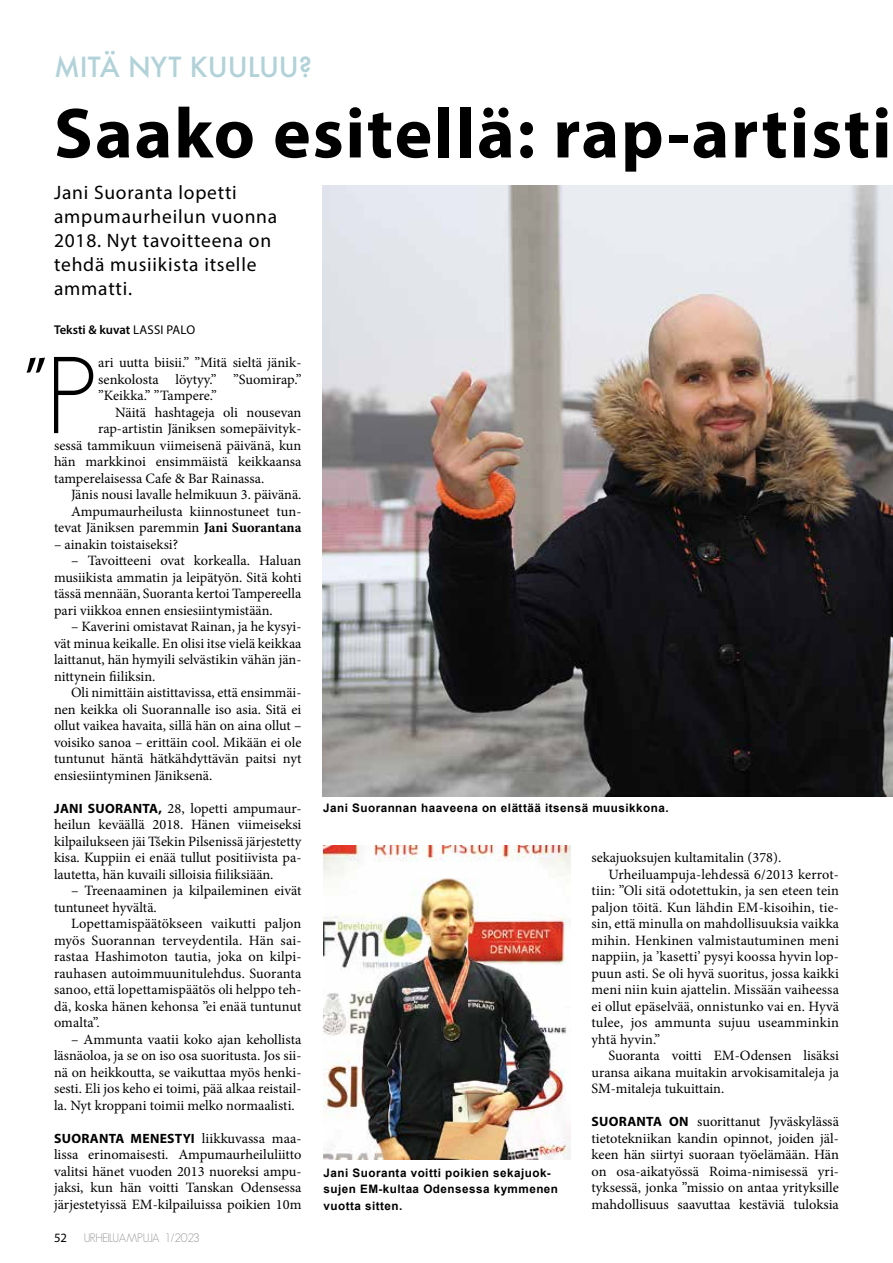
<style>
.page{position:relative;width:893px;height:1263px;background:#fff}
.page>*{position:absolute;margin:0;border:0;box-sizing:border-box;transform-origin:0 0}
.t1{font:300 106.65px "Geosans";color:#000}
.t2{font:700 71.55px "Myriad Pro";letter-spacing:.025em;color:#000}
.t3{font:61.95px "Myriad Pro";color:#000}
.t4{font:500 27px "Futura";color:#b1d2d8}
.t5{font:19.5px/24px "Myriad Pro";letter-spacing:.04em;color:#000}
.t6{font:14.25px/16.5px "Minion Pro";color:#000;text-align:justify}
.t7{font:700 13.5px "Myriad Pro";letter-spacing:.02em;color:#000}
.t8{font:600 12.75px "Myriad Pro";color:#000}
.t9{font:12.75px "Myriad Pro";color:#000}
.t10{font:300 12px "Geosans";letter-spacing:-.03em;color:#93939a}
.t11{font:700 11.7px/16.5px "Arial";letter-spacing:.04em;color:#000}
.s1{font-weight:400}
.s2{font-weight:700}
.s3{font-family:"Myriad Pro";font-weight:700;font-size:13.5px}
.s4{font-family:"Minion Pro";font-weight:400;font-size:14.25px}
</style>
<div class="page">
<img style="left:323px;top:186px;width:570px;height:610px">
<img style="left:323px;top:846px;width:247px;height:313px">
<h3 class="t4" style="left:54px;top:48px;width:260px">MITÄ NYT KUULUU?</h3>
<h2 class="t2" style="left:54px;top:87px;width:839px">Saako esitellä: rap-artisti</h2>
<h3 class="t5" style="left:54px;top:180px;width:225px">Jani Suoranta lopetti ampumaurheilun vuonna<br>2018. Nyt tavoitteena on tehdä musiikista itselle ammatti.</h3>
<p class="t8" style="left:54px;top:322px;width:143px">Teksti &amp; kuvat <span class="s1">LASSI PALO</span></p>
<h3 class="t3" style="left:24px;top:341px;width:23px">”</h3>
<h1 class="t1" style="left:46px;top:337px;width:54px">P</h1>
<p class="t6" style="left:98px;top:354px;width:205px">ari uutta biisii.” ”Mitä sieltä jänik&shy;senkolosta löytyy.” ”Suomirap.” ”Keikka.” ”Tampere.”</p>
<p class="t6" style="left:115px;top:404px;width:188px">Näitä hashtageja oli nousevan</p>
<p class="t6" style="left:98px;top:420px;width:205px">rap-artistin Jäniksen somepäivityk-</p>
<p class="t6" style="left:54px;top:437px;width:249px">sessä tammikuun viimeisenä päivänä, kun</p>
<p class="t6" style="left:54px;top:453px;width:249px">hän markkinoi ensimmäistä keikkaansa</p>
<p class="t6" style="left:54px;top:470px;width:212px">tamperelaisessa Cafe &amp; Bar Rainassa.</p>
<p class="t6" style="left:71px;top:486px;width:232px">Jänis nousi lavalle helmikuun 3. päivänä.</p>
<p class="t6" style="left:71px;top:503px;width:232px">Ampumaurheilusta kiinnostuneet tun-</p>
<p class="t6" style="left:54px;top:519px;width:249px">tevat Jäniksen paremmin <span class="s2">Jani Suorantana</span></p>
<p class="t6" style="left:54px;top:536px;width:126px">– ainakin toistaiseksi?</p>
<p class="t6" style="left:54px;top:552px;width:249px;text-indent:17px">– Tavoitteeni ovat korkealla. Haluan musiikista ammatin ja leipätyön. Sitä kohti tässä mennään, Suoranta kertoi Tampereella pari viikkoa ennen ensiesiintymistään.</p>
<p class="t6" style="left:54px;top:618px;width:249px;text-indent:17px">– Kaverini omistavat Rainan, ja he kysyi&shy;vät minua keikalle. En olisi itse vielä keikkaa laittanut, hän hymyili selvästikin vähän jän&shy;nittynein fiiliksin.</p>
<p class="t6" style="left:54px;top:684px;width:249px;text-indent:17px">Oli nimittäin aistittavissa, että ensimmäi&shy;nen keikka oli Suorannalle iso asia. Sitä ei ollut vaikea havaita, sillä hän on aina ollut – voisiko sanoa – erittäin cool. Mikään ei ole tuntunut häntä hätkähdyttävän paitsi nyt ensiesiintyminen Jäniksenä.</p>
<p class="t6" style="left:54px;top:800px;width:249px"><span class="s3">JANI SUORANTA,</span> 28, lopetti ampumaur&shy;heilun keväällä 2018. Hänen viimeiseksi kilpailukseen jäi Tšekin Pilsenissä järjestetty kisa. Kuppiin ei enää tullut positiivista pa&shy;lautetta, hän kuvaili silloisia fiiliksiään.</p>
<p class="t6" style="left:54px;top:882px;width:249px;text-indent:17px">– Treenaaminen ja kilpaileminen eivät tuntuneet hyvältä.</p>
<p class="t6" style="left:54px;top:915px;width:249px;text-indent:17px">Lopettamispäätökseen vaikutti paljon myös Suorannan terveydentila. Hän sai&shy;rastaa Hashimoton tautia, joka on kilpi&shy;rauhasen autoimmuunitulehdus. Suoranta sanoo, että lopettamispäätös oli helppo teh&shy;dä, koska hänen kehonsa ”ei enää tuntunut omalta”.</p>
<p class="t6" style="left:54px;top:1031px;width:249px;text-indent:17px">– Ammunta vaatii koko ajan kehollista läsnäoloa, ja se on iso osa suoritusta. Jos sii&shy;nä on heikkoutta, se vaikuttaa myös henki&shy;sesti. Eli jos keho ei toimi, pää alkaa reistail&shy;la. Nyt kroppani toimii melko normaalisti.</p>
<p class="t7" style="left:54px;top:1129px;width:249px">SUORANTA MENESTYI <span class="s4">liikkuvassa maa-</span></p>
<p class="t6" style="left:54px;top:1146px;width:249px">lissa erinomaisesti. Ampumaurheiluliitto valitsi hänet vuoden 2013 nuoreksi ampu&shy;jaksi, kun hän voitti Tanskan Odensessa järjestetyissä EM-kilpailuissa poikien 10m</p>
<p class="t9" style="left:54px;top:1230px;width:15px">52</p>
<p class="t10" style="left:84px;top:1231px;width:117px">URHEILUAMPUJA 1/2023</p>
<p class="t11" style="left:323px;top:800px;width:347px">Jani Suorannan haaveena on elättää itsensä muusikkona.</p>
<p class="t11" style="left:323px;top:1165px;width:236px">Jani Suoranta voitti poikien sekajuok&shy;sujen EM-kultaa Odensessa kymmenen vuotta sitten.</p>
<p class="t6" style="left:591px;top:849px;width:191px">sekajuoksujen kultamitalin (378).</p>
<p class="t6" style="left:608px;top:866px;width:232px">Urheiluampuja-lehdessä 6/2013 kerrot-</p>
<p class="t6" style="left:591px;top:882px;width:249px">tiin: ”Oli sitä odotettukin, ja sen eteen tein</p>
<p class="t6" style="left:591px;top:899px;width:249px">paljon töitä. Kun lähdin EM-kisoihin, tie-</p>
<p class="t6" style="left:591px;top:915px;width:249px">sin, että minulla on mahdollisuuksia vaikka</p>
<p class="t6" style="left:591px;top:932px;width:249px">mihin. Henkinen valmistautuminen meni</p>
<p class="t6" style="left:591px;top:948px;width:249px">nappiin, ja ’kasetti’ pysyi koossa hyvin lop-</p>
<p class="t6" style="left:591px;top:965px;width:249px">puun asti. Se oli hyvä suoritus, jossa kaikki</p>
<p class="t6" style="left:591px;top:981px;width:249px">meni niin kuin ajattelin. Missään vaiheessa</p>
<p class="t6" style="left:591px;top:998px;width:249px">ei ollut epäselvää, onnistunko vai en. Hyvä</p>
<p class="t6" style="left:591px;top:1014px;width:249px">tulee, jos ammunta sujuu useamminkin</p>
<p class="t6" style="left:591px;top:1031px;width:70px">yhtä hyvin.”</p>
<p class="t6" style="left:608px;top:1047px;width:232px">Suoranta voitti EM-Odensen lisäksi</p>
<p class="t6" style="left:591px;top:1064px;width:249px">uransa aikana muitakin arvokisamitaleja ja</p>
<p class="t6" style="left:591px;top:1080px;width:134px">SM-mitaleja tukuittain.</p>
<p class="t6" style="left:591px;top:1113px;width:249px"><span class="s3">SUORANTA ON</span> suorittanut Jyväskylässä tietotekniikan kandin opinnot, joiden jäl&shy;keen hän siirtyi suoraan työelämään. Hän on osa-aikatyössä Roima-nimisessä yri&shy;tyksessä, jonka ”missio on antaa yrityksille mahdollisuus saavuttaa kestäviä tuloksia</p>
</div>
